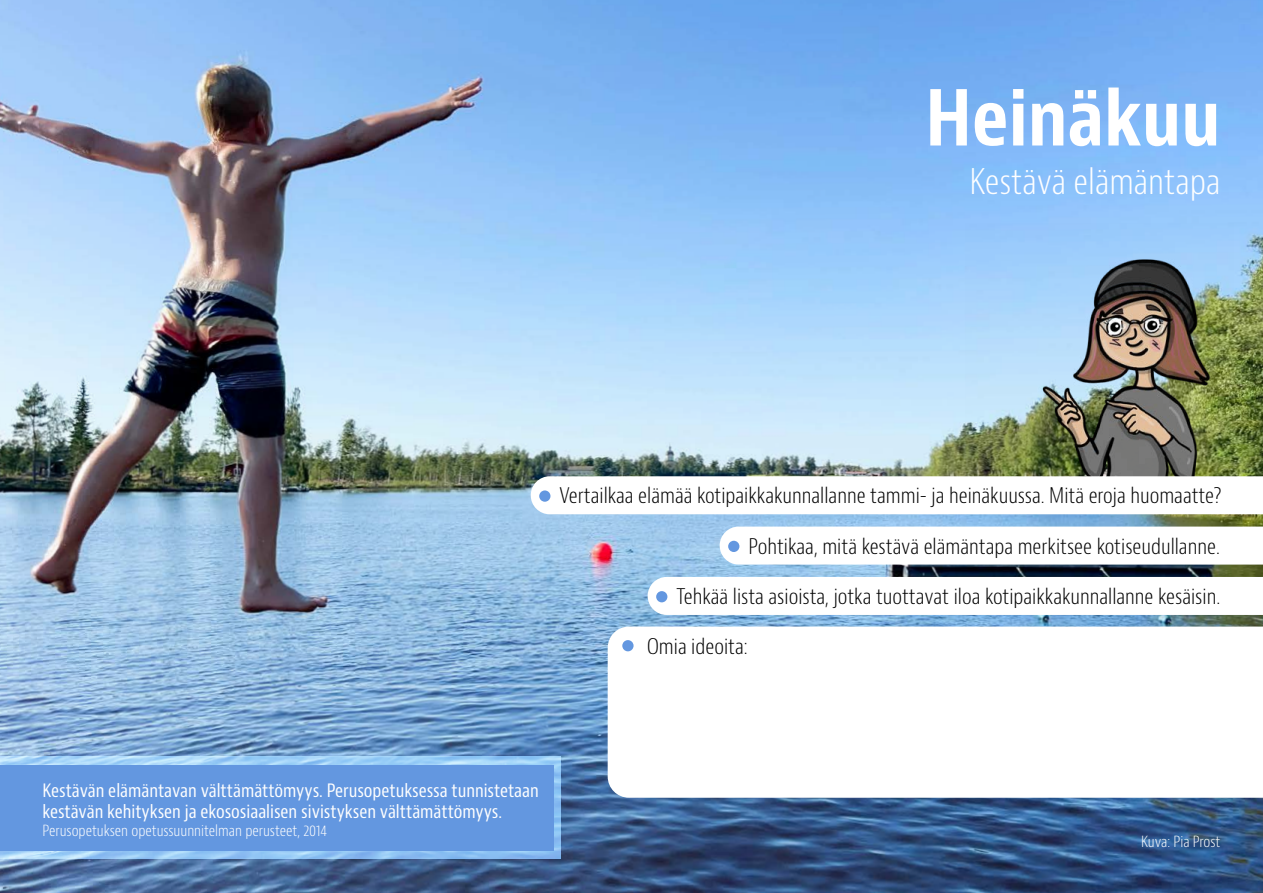
<style>
.page{position:relative;width:1263px;height:893px;background:#fff}
.page>*{position:absolute;margin:0;border:0;box-sizing:border-box;transform-origin:0 0}
.t1{font:700 condensed 75px "Bernino Sans";color:#fff}
.t2{font:300 condensed 34.5px "Bernino Sans";color:#fff}
.t3{font:300 condensed 21px "Bernino Sans";color:#000}
.t4{font:condensed 18px/21.6px "Bernino Sans";color:#fff}
.t5{font:300 condensed 15px "Bernino Sans";color:#fff}
</style>
<div class="page">
<img style="left:0;top:0;width:1263px;height:893px">
<svg style="left:0;top:757px;width:561px;height:102px;background:#97c8f4"></svg>
<div style="left:0;top:765px;width:553px;height:85px;background:#6397e0"></div>
<svg style="left:720px;top:527px;width:543px;height:38px"></svg>
<div style="left:728px;top:541px;width:11px;height:11px;background:#6397e0;border-radius:50%"></div>
<svg style="left:648px;top:577px;width:615px;height:38px"></svg>
<div style="left:656px;top:591px;width:11px;height:11px;background:#6397e0;border-radius:50%"></div>
<svg style="left:608px;top:627px;width:655px;height:171px"></svg>
<div style="left:622px;top:640px;width:11px;height:11px;background:#6397e0;border-radius:50%"></div>
<svg style="left:639px;top:627px;width:251px;height:38px"></svg>
<img style="left:965px;top:224px;width:268px;height:252px">
<svg style="left:531px;top:476px;width:732px;height:38px"></svg>
<div style="left:539px;top:490px;width:11px;height:12px;background:#6397e0;border-radius:50%"></div>
<h1 class="t1" style="left:925px;top:72px;width:297px">Heinäkuu</h1>
<h2 class="t2" style="left:969px;top:160px;width:253px">Kestävä elämäntapa</h2>
<p class="t3" style="left:560px;top:483px;width:663px">Vertailkaa elämää kotipaikkakunnallanne tammi- ja heinäkuussa. Mitä eroja huomaatte?</p>
<p class="t3" style="left:748px;top:533px;width:473px">Pohtikaa, mitä kestävä elämäntapa merkitsee kotiseudullanne.</p>
<p class="t3" style="left:676px;top:583px;width:545px">Tehkää lista asioista, jotka tuottavat iloa kotipaikkakunnallanne kesäisin.</p>
<p class="t3" style="left:647px;top:634px;width:102px">Omia ideoita:</p>
<p class="t4" style="left:43px;top:780px;width:498px">Kestävän elämäntavan välttämättömyys. Perusopetuksessa tunnistetaan kestävän kehityksen ja ekososiaalisen sivistyksen välttämättömyys.</p>
<p class="t5" style="left:43px;top:822px;width:286px">Perusopetuksen opetussuunnitelman perusteet, 2014</p>
<p class="t5" style="left:1141px;top:833px;width:81px">Kuva: Pia Prost</p>
</div>
